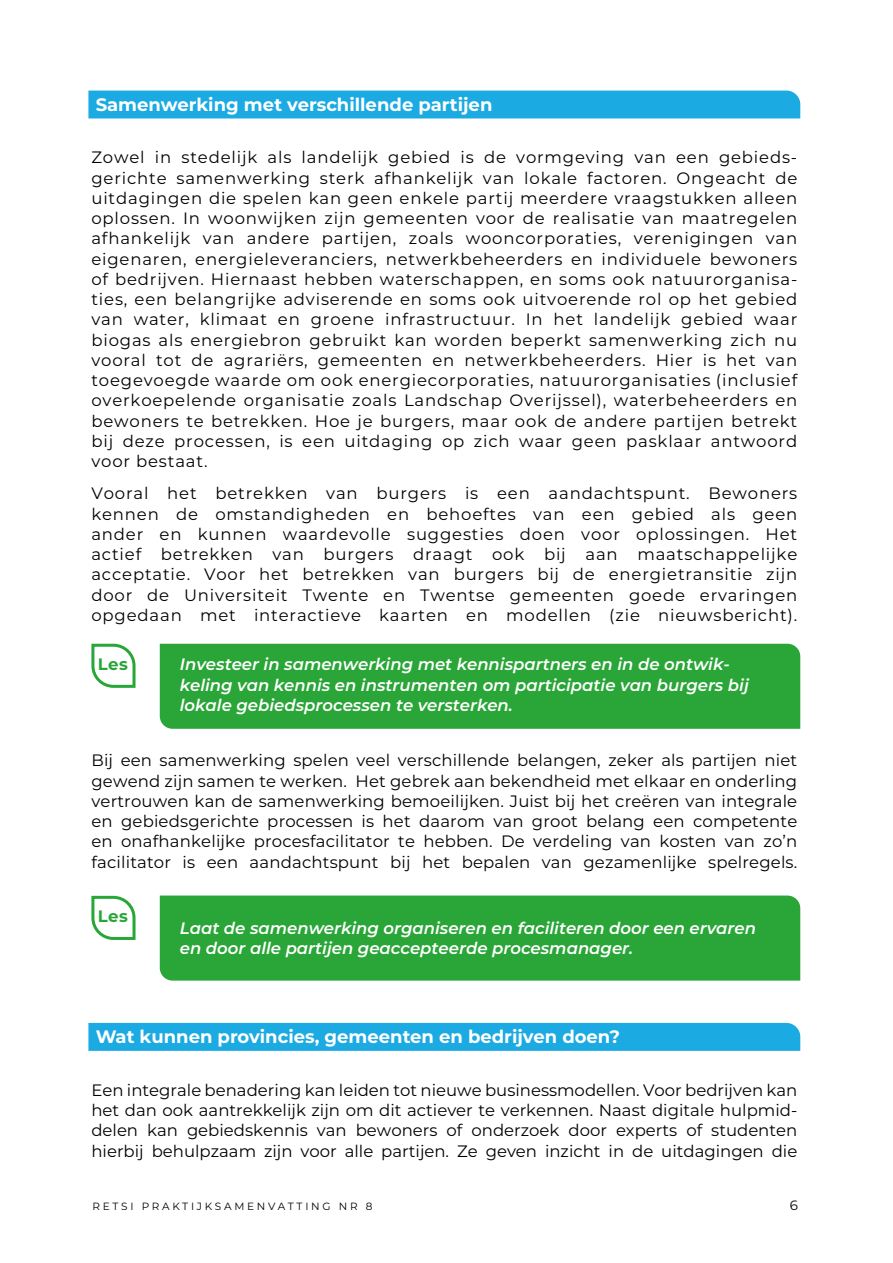
<style>
.page{position:relative;width:893px;height:1263px;background:#fff}
.page>*{position:absolute;margin:0;border:0;box-sizing:border-box;transform-origin:0 0}
.t1{font:700 18px "Montserrat";color:#fff}
.t2{font:16.5px/20.2px "Montserrat";letter-spacing:.03em;color:#000;text-align:justify}
.t3{font:italic 600 16.5px/20.2px "Montserrat";color:#fff}
.t4{font:700 16.5px "Montserrat";letter-spacing:.035em;color:#27a737}
.t5{font:13.5px "Montserrat";color:#000}
.t6{font:10.5px "Montserrat";letter-spacing:.26em;color:#000}
</style>
<div class="page">
<svg style="left:88px;top:90px;width:713px;height:29px;background:#25ade3"></svg>
<svg style="left:88px;top:1022px;width:713px;height:29px;background:#25ade3"></svg>
<div style="left:160px;top:644px;width:640px;height:85px;background:#29a637"></div>
<div style="left:160px;top:895px;width:640px;height:85px;background:#29a637"></div>
<svg style="left:91px;top:643px;width:45px;height:45px"></svg>
<svg style="left:91px;top:895px;width:45px;height:45px"></svg>
<p class="t1" style="left:96px;top:92px;width:398px">Samenwerking met verschillende partijen</p>
<p class="t2" style="left:91px;top:147px;width:707px">Zowel in stedelijk als landelijk gebied is de vormgeving van een gebieds&shy;gerichte samenwerking sterk afhankelijk van lokale factoren. Ongeacht de uitdagingen die spelen kan geen enkele partij meerdere vraagstukken alleen oplossen. In woonwijken zijn gemeenten voor de realisatie van maatregelen afhankelijk van andere partijen, zoals wooncorporaties, verenigingen van eigenaren, energieleveranciers, netwerkbeheerders en individuele bewoners of bedrijven. Hiernaast hebben waterschappen, en soms ook natuurorganisa&shy;ties, een belangrijke adviserende en soms ook uitvoerende rol op het gebied van water, klimaat en groene infrastructuur. In het landelijk gebied waar biogas als energiebron gebruikt kan worden beperkt samenwerking zich nu vooral tot de agrariërs, gemeenten en netwerkbeheerders. Hier is het van toegevoegde waarde om ook energiecorporaties, natuurorganisaties (inclusief overkoepelende organisatie zoals Landschap Overijssel), waterbeheerders en bewoners te betrekken. Hoe je burgers, maar ook de andere partijen betrekt bij deze processen, is een uitdaging op zich waar geen pasklaar antwoord voor bestaat.</p>
<p class="t2" style="left:91px;top:483px;width:707px">Vooral het betrekken van burgers is een aandachtspunt. Bewoners kennen de omstandigheden en behoeftes van een gebied als geen ander en kunnen waardevolle suggesties doen voor oplossingen. Het actief betrekken van burgers draagt ook bij aan maatschappelijke acceptatie. Voor het betrekken van burgers bij de energietransitie zijn door de Universiteit Twente en Twentse gemeenten goede ervaringen opgedaan met interactieve kaarten en modellen (zie nieuwsbericht).</p>
<p class="t4" style="left:98px;top:652px;width:32px">Les</p>
<p class="t3" style="left:180px;top:654px;width:571px">Investeer in samenwerking met kennispartners en in de ontwik&shy;keling van kennis en instrumenten om participatie van burgers bij lokale gebiedsprocessen te versterken.</p>
<p class="t2" style="left:91px;top:750px;width:707px">Bij een samenwerking spelen veel verschillende belangen, zeker als partijen niet gewend zijn samen te werken. Het gebrek aan bekendheid met elkaar en onderling vertrouwen kan de samenwerking bemoeilijken. Juist bij het creëren van integrale en gebiedsgerichte processen is het daarom van groot belang een competente en onafhankelijke procesfacilitator te hebben. De verdeling van kosten van zo’n facilitator is een aandachtspunt bij het bepalen van gezamenlijke spelregels.</p>
<p class="t4" style="left:98px;top:904px;width:32px">Les</p>
<p class="t3" style="left:180px;top:917px;width:578px">Laat de samenwerking organiseren en faciliteren door een ervaren en door alle partijen geaccepteerde procesmanager.</p>
<p class="t1" style="left:96px;top:1024px;width:526px">Wat kunnen provincies, gemeenten en bedrijven doen?</p>
<p class="t2" style="left:91px;top:1079px;width:707px">Een integrale benadering kan leiden tot nieuwe businessmodellen. Voor bedrijven kan het dan ook aantrekkelijk zijn om dit actiever te verkennen. Naast digitale hulpmid&shy;delen kan gebiedskennis van bewoners of onderzoek door experts of studenten hierbij behulpzaam zijn voor alle partijen. Ze geven inzicht in de uitdagingen die</p>
<p class="t6" style="left:92px;top:1199px;width:282px">RETSI PRAKTIJKSAMENVATTING NR 8</p>
<p class="t5" style="left:790px;top:1196px;width:10px">6</p>
</div>
